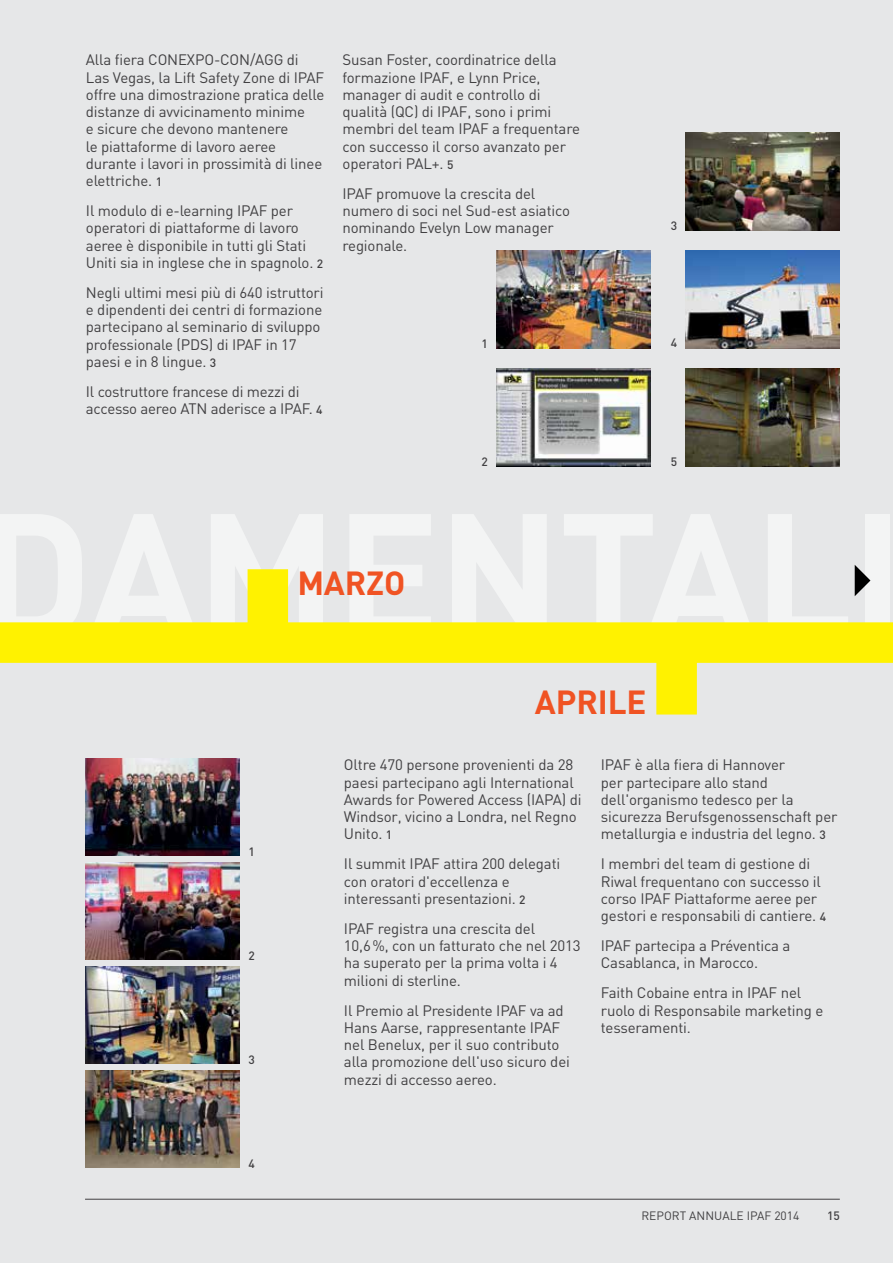
<style>
.page{position:relative;width:893px;height:1263px;background:#e6e7e8}
.page>*{position:absolute;margin:0;border:0;box-sizing:border-box;transform-origin:0 0}
.Sub_heading{font:700 33px "DIN";letter-spacing:-.005em;color:#f05323}
.body_copy{font:15px/17.2px "DIN";letter-spacing:-.01em;color:#414042}
.t1{font:12px "DIN";color:#414042}
.body_copy-2{font:500 12px "DIN";color:#414042}
.s1{font-weight:500;font-size:12px}
</style>
<div class="page">
<img style="left:85px;top:758px;width:155px;height:97px">
<img style="left:85px;top:862px;width:155px;height:98px">
<img style="left:85px;top:966px;width:155px;height:98px">
<img style="left:85px;top:1070px;width:155px;height:98px">
<hr style="left:85px;top:1199px;width:755px;height:1px;background:#414042">
<div style="left:0;top:622px;width:893px;height:41px;background:#fff200"></div>
<div style="left:248px;top:569px;width:40px;height:72px;background:#fff200"></div>
<div style="left:656px;top:643px;width:41px;height:71px;background:#fff200"></div>
<svg style="left:855px;top:565px;width:15px;height:31px"></svg>
<img style="left:496px;top:251px;width:155px;height:97px">
<img style="left:496px;top:369px;width:155px;height:97px">
<img style="left:686px;top:133px;width:154px;height:97px">
<img style="left:686px;top:251px;width:154px;height:97px">
<img style="left:686px;top:369px;width:154px;height:97px">
<p class="body_copy" style="left:86px;top:51px;width:240px">Alla fiera CONEXPO-CON/AGG di<br>Las Vegas, la Lift Safety Zone di IPAF offre una dimostrazione pratica delle distanze di avvicinamento minime<br>e sicure che devono mantenere<br>le piattaforme di lavoro aeree durante i lavori in prossimità di linee elettriche. <span class="s1">1</span></p>
<p class="body_copy" style="left:86px;top:202px;width:239px">Il modulo di e-learning IPAF per operatori di piattaforme di lavoro aeree è disponibile in tutti gli Stati Uniti sia in inglese che in spagnolo. <span class="s1">2</span></p>
<p class="body_copy" style="left:86px;top:284px;width:239px">Negli ultimi mesi più di 640 istruttori e dipendenti dei centri di formazione partecipano al seminario di sviluppo professionale (PDS) di IPAF in 17 paesi e in 8 lingue. <span class="s1">3</span></p>
<p class="body_copy" style="left:86px;top:383px;width:238px">Il costruttore francese di mezzi di accesso aereo ATN aderisce a IPAF. <span class="s1">4</span></p>
<p class="body_copy" style="left:343px;top:51px;width:239px">Susan Foster, coordinatrice della formazione IPAF, e Lynn Price, manager di audit e controllo di qualità (QC) di IPAF, sono i primi membri del team IPAF a frequentare con successo il corso avanzato per operatori PAL+. <span class="s1">5</span></p>
<p class="body_copy" style="left:343px;top:185px;width:229px">IPAF promuove la crescita del numero di soci nel Sud-est asiatico nominando Evelyn Low manager regionale.</p>
<p class="body_copy-2" style="left:482px;top:336px;width:8px">1</p>
<p class="body_copy-2" style="left:482px;top:454px;width:8px">2</p>
<p class="body_copy-2" style="left:671px;top:218px;width:8px">3</p>
<p class="body_copy-2" style="left:671px;top:335px;width:8px">4</p>
<p class="body_copy-2" style="left:671px;top:454px;width:8px">5</p>
<p class="Sub_heading" style="left:297px;top:561px;width:110px">MARZO</p>
<p class="Sub_heading" style="left:535px;top:680px;width:113px">APRILE</p>
<p class="body_copy-2" style="left:248px;top:843px;width:8px">1</p>
<p class="body_copy-2" style="left:248px;top:948px;width:8px">2</p>
<p class="body_copy-2" style="left:248px;top:1052px;width:8px">3</p>
<p class="body_copy-2" style="left:248px;top:1156px;width:8px">4</p>
<p class="body_copy" style="left:344px;top:756px;width:239px">Oltre 470 persone provenienti da 28 paesi partecipano agli International<br>Awards for Powered Access (IAPA) di<br>Windsor, vicino a Londra, nel Regno<br>Unito. <span class="s1">1</span></p>
<p class="body_copy" style="left:344px;top:855px;width:218px">Il summit IPAF attira 200 delegati con oratori d'eccellenza e interessanti presentazioni. <span class="s1">2</span></p>
<p class="body_copy" style="left:344px;top:920px;width:238px">IPAF registra una crescita del<br>10,6%, con un fatturato che nel 2013 ha superato per la prima volta i 4 milioni di sterline.</p>
<p class="body_copy" style="left:344px;top:1001px;width:227px">Il Premio al Presidente IPAF va ad<br>Hans Aarse, rappresentante IPAF nel Benelux, per il suo contributo alla promozione dell'uso sicuro dei mezzi di accesso aereo.</p>
<p class="body_copy" style="left:601px;top:756px;width:238px">IPAF è alla fiera di Hannover<br>per partecipare allo stand dell'organismo tedesco per la sicurezza Berufsgenossenschaft per metallurgia e industria del legno. <span class="s1">3</span></p>
<p class="body_copy" style="left:601px;top:855px;width:227px">I membri del team di gestione di Riwal frequentano con successo il corso IPAF Piattaforme aeree per gestori e responsabili di cantiere. <span class="s1">4</span></p>
<p class="body_copy" style="left:601px;top:937px;width:191px">IPAF partecipa a Préventica a<br>Casablanca, in Marocco.</p>
<p class="body_copy" style="left:601px;top:984px;width:224px">Faith Cobaine entra in IPAF nel ruolo di Responsabile marketing e tesseramenti.</p>
<p class="t1" style="left:641px;top:1208px;width:160px">REPORT ANNUALE IPAF 2014</p>
<p class="body_copy-2" style="left:827px;top:1208px;width:14px">15</p>
</div>
